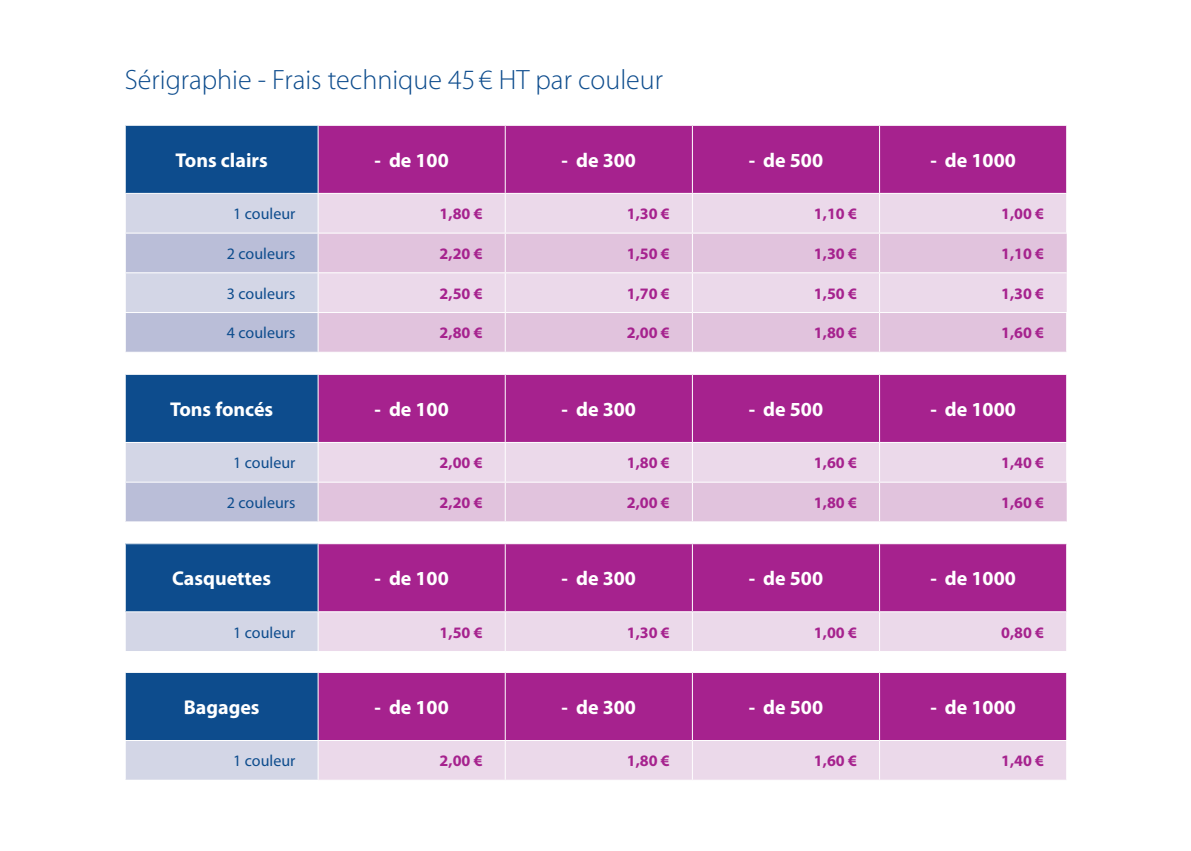
<style>
.page{position:relative;width:1191px;height:851px;background:#fff}
.page>*{position:absolute;margin:0;border:0;box-sizing:border-box;transform-origin:0 0}
.t1{font:300 28px "Myriad Pro";color:#0d4c8d}
.t2{font:700 20px "Myriad Pro";color:#fff}
.t3{font:700 16px "Myriad Pro";color:#a6228e}
.t4{font:16px "Myriad Pro";color:#0d4c8d}
</style>
<div class="page">
<div style="left:125px;top:125px;width:193px;height:68px;background:#0d4c8d"></div>
<div style="left:318px;top:126px;width:748px;height:67px;background:#a6228e"></div>
<div style="left:318px;top:194px;width:748px;height:38px;background:#ebd9ea"></div>
<svg style="left:126px;top:194px;width:191px;height:157px;background:#c6cadf"></svg>
<svg style="left:318px;top:233px;width:748px;height:118px;background:#e4cae1"></svg>
<hr style="left:125px;top:125px;width:193px;height:1px;background:#fff">
<hr style="left:125px;top:126px;width:1px;height:67px;background:#fff">
<hr style="left:505px;top:194px;width:1px;height:38px;background:#fff">
<hr style="left:692px;top:194px;width:1px;height:38px;background:#fff">
<hr style="left:879px;top:194px;width:1px;height:38px;background:#fff">
<hr style="left:125px;top:232px;width:193px;height:1px;background:#fff">
<hr style="left:505px;top:233px;width:1px;height:39px;background:#fff">
<hr style="left:692px;top:233px;width:1px;height:39px;background:#fff">
<hr style="left:879px;top:233px;width:1px;height:39px;background:#fff">
<hr style="left:125px;top:272px;width:193px;height:1px;background:#fff">
<hr style="left:318px;top:272px;width:187px;height:1px;background:#fff">
<hr style="left:505px;top:272px;width:187px;height:1px;background:#fff">
<hr style="left:505px;top:273px;width:1px;height:39px;background:#fff">
<hr style="left:692px;top:272px;width:187px;height:1px;background:#fff">
<hr style="left:692px;top:273px;width:1px;height:39px;background:#fff">
<hr style="left:879px;top:272px;width:187px;height:1px;background:#fff">
<hr style="left:879px;top:273px;width:1px;height:39px;background:#fff">
<hr style="left:125px;top:312px;width:193px;height:1px;background:#fff">
<hr style="left:318px;top:312px;width:187px;height:1px;background:#fff">
<hr style="left:505px;top:312px;width:187px;height:1px;background:#fff">
<hr style="left:505px;top:313px;width:1px;height:38px;background:#fff">
<hr style="left:692px;top:312px;width:187px;height:1px;background:#fff">
<hr style="left:692px;top:313px;width:1px;height:38px;background:#fff">
<hr style="left:879px;top:312px;width:188px;height:1px;background:#fff">
<hr style="left:879px;top:313px;width:1px;height:38px;background:#fff">
<hr style="left:317px;top:126px;width:1px;height:67px;background:#fff">
<hr style="left:505px;top:126px;width:1px;height:67px;background:#fff">
<hr style="left:692px;top:126px;width:1px;height:67px;background:#fff">
<hr style="left:879px;top:126px;width:1px;height:67px;background:#fff">
<div style="left:125px;top:374px;width:193px;height:68px;background:#0d4c8d"></div>
<div style="left:318px;top:375px;width:748px;height:67px;background:#a6228e"></div>
<div style="left:125px;top:442px;width:193px;height:40px;background:#d3d6e6"></div>
<div style="left:125px;top:482px;width:193px;height:40px;background:#babed8"></div>
<svg style="left:318px;top:443px;width:748px;height:78px;background:#e6cee3"></svg>
<hr style="left:125px;top:374px;width:193px;height:1px;background:#fff">
<hr style="left:125px;top:375px;width:1px;height:67px;background:#fff">
<hr style="left:125px;top:442px;width:193px;height:1px;background:#fff">
<hr style="left:125px;top:443px;width:1px;height:38px;background:#fff">
<hr style="left:317px;top:443px;width:1px;height:38px;background:#fff">
<hr style="left:505px;top:443px;width:1px;height:38px;background:#fff">
<hr style="left:692px;top:443px;width:1px;height:38px;background:#fff">
<hr style="left:879px;top:443px;width:1px;height:38px;background:#fff">
<hr style="left:125px;top:481px;width:193px;height:1px;background:#fff">
<hr style="left:125px;top:482px;width:1px;height:39px;background:#fff">
<hr style="left:318px;top:481px;width:187px;height:1px;background:#fff">
<hr style="left:317px;top:482px;width:1px;height:39px;background:#fff">
<hr style="left:505px;top:481px;width:187px;height:1px;background:#fff">
<hr style="left:505px;top:482px;width:1px;height:39px;background:#fff">
<hr style="left:692px;top:481px;width:187px;height:1px;background:#fff">
<hr style="left:692px;top:482px;width:1px;height:39px;background:#fff">
<hr style="left:879px;top:481px;width:188px;height:1px;background:#fff">
<hr style="left:879px;top:482px;width:1px;height:39px;background:#fff">
<hr style="left:125px;top:521px;width:193px;height:1px;background:#fff">
<hr style="left:317px;top:375px;width:1px;height:67px;background:#fff">
<hr style="left:505px;top:375px;width:1px;height:67px;background:#fff">
<hr style="left:692px;top:375px;width:1px;height:67px;background:#fff">
<hr style="left:879px;top:375px;width:1px;height:67px;background:#fff">
<div style="left:125px;top:543px;width:193px;height:68px;background:#0d4c8d"></div>
<div style="left:318px;top:544px;width:748px;height:67px;background:#a6228e"></div>
<div style="left:125px;top:611px;width:193px;height:40px;background:#d3d6e6"></div>
<div style="left:318px;top:612px;width:748px;height:39px;background:#ebd9ea"></div>
<hr style="left:125px;top:543px;width:193px;height:1px;background:#fff">
<hr style="left:125px;top:544px;width:1px;height:67px;background:#fff">
<hr style="left:125px;top:611px;width:193px;height:1px;background:#fff">
<hr style="left:125px;top:612px;width:1px;height:39px;background:#fff">
<hr style="left:317px;top:612px;width:1px;height:39px;background:#fff">
<hr style="left:505px;top:612px;width:1px;height:39px;background:#fff">
<hr style="left:692px;top:612px;width:1px;height:39px;background:#fff">
<hr style="left:879px;top:612px;width:1px;height:39px;background:#fff">
<hr style="left:317px;top:544px;width:1px;height:67px;background:#fff">
<hr style="left:505px;top:544px;width:1px;height:67px;background:#fff">
<hr style="left:692px;top:544px;width:1px;height:67px;background:#fff">
<hr style="left:879px;top:544px;width:1px;height:67px;background:#fff">
<div style="left:125px;top:672px;width:193px;height:68px;background:#0d4c8d"></div>
<div style="left:318px;top:672px;width:748px;height:67px;background:#a6228e"></div>
<div style="left:125px;top:740px;width:193px;height:40px;background:#d3d6e6"></div>
<div style="left:318px;top:741px;width:748px;height:38px;background:#ebd9ea"></div>
<hr style="left:125px;top:672px;width:1px;height:67px;background:#fff">
<hr style="left:125px;top:739px;width:193px;height:1px;background:#fff">
<hr style="left:125px;top:740px;width:1px;height:39px;background:#fff">
<hr style="left:317px;top:740px;width:1px;height:39px;background:#fff">
<hr style="left:505px;top:740px;width:1px;height:39px;background:#fff">
<hr style="left:692px;top:740px;width:1px;height:39px;background:#fff">
<hr style="left:879px;top:740px;width:1px;height:39px;background:#fff">
<hr style="left:125px;top:779px;width:193px;height:1px;background:#fff">
<hr style="left:317px;top:672px;width:1px;height:67px;background:#fff">
<hr style="left:505px;top:672px;width:1px;height:67px;background:#fff">
<hr style="left:692px;top:672px;width:1px;height:67px;background:#fff">
<hr style="left:879px;top:672px;width:1px;height:67px;background:#fff">
<h1 class="t1" style="left:125px;top:63px;width:540px">Sérigraphie - Frais technique 45 € HT par couleur</h1>
<p class="t2" style="left:176px;top:147px;width:94px">Tons clairs</p>
<p class="t2" style="left:374px;top:147px;width:76px">- de 100</p>
<p class="t2" style="left:561px;top:147px;width:76px">- de 300</p>
<p class="t2" style="left:749px;top:147px;width:76px">- de 500</p>
<p class="t2" style="left:930px;top:147px;width:87px">- de 1000</p>
<p class="t4" style="left:233px;top:204px;width:64px">1 couleur</p>
<p class="t3" style="left:439px;top:203px;width:44px">1,80 €</p>
<p class="t3" style="left:627px;top:203px;width:44px">1,30 €</p>
<p class="t3" style="left:814px;top:203px;width:44px">1,10 €</p>
<p class="t3" style="left:1001px;top:203px;width:44px">1,00 €</p>
<p class="t4" style="left:227px;top:244px;width:70px">2 couleurs</p>
<p class="t3" style="left:439px;top:243px;width:44px">2,20 €</p>
<p class="t3" style="left:627px;top:243px;width:44px">1,50 €</p>
<p class="t3" style="left:814px;top:243px;width:44px">1,30 €</p>
<p class="t3" style="left:1001px;top:243px;width:44px">1,10 €</p>
<p class="t4" style="left:227px;top:283px;width:70px">3 couleurs</p>
<p class="t3" style="left:439px;top:283px;width:44px">2,50 €</p>
<p class="t3" style="left:627px;top:283px;width:44px">1,70 €</p>
<p class="t3" style="left:814px;top:283px;width:44px">1,50 €</p>
<p class="t3" style="left:1001px;top:283px;width:44px">1,30 €</p>
<p class="t4" style="left:227px;top:323px;width:70px">4 couleurs</p>
<p class="t3" style="left:439px;top:322px;width:44px">2,80 €</p>
<p class="t3" style="left:627px;top:322px;width:44px">2,00 €</p>
<p class="t3" style="left:814px;top:322px;width:44px">1,80 €</p>
<p class="t3" style="left:1001px;top:322px;width:44px">1,60 €</p>
<p class="t2" style="left:170px;top:396px;width:105px">Tons foncés</p>
<p class="t2" style="left:374px;top:396px;width:76px">- de 100</p>
<p class="t2" style="left:561px;top:396px;width:76px">- de 300</p>
<p class="t2" style="left:749px;top:396px;width:76px">- de 500</p>
<p class="t2" style="left:930px;top:396px;width:87px">- de 1000</p>
<p class="t4" style="left:233px;top:453px;width:64px">1 couleur</p>
<p class="t3" style="left:439px;top:452px;width:44px">2,00 €</p>
<p class="t3" style="left:627px;top:452px;width:44px">1,80 €</p>
<p class="t3" style="left:814px;top:452px;width:44px">1,60 €</p>
<p class="t3" style="left:1001px;top:452px;width:44px">1,40 €</p>
<p class="t4" style="left:227px;top:492px;width:70px">2 couleurs</p>
<p class="t3" style="left:439px;top:492px;width:44px">2,20 €</p>
<p class="t3" style="left:627px;top:492px;width:44px">2,00 €</p>
<p class="t3" style="left:814px;top:492px;width:44px">1,80 €</p>
<p class="t3" style="left:1001px;top:492px;width:44px">1,60 €</p>
<p class="t2" style="left:172px;top:565px;width:100px">Casquettes</p>
<p class="t2" style="left:374px;top:565px;width:76px">- de 100</p>
<p class="t2" style="left:561px;top:565px;width:76px">- de 300</p>
<p class="t2" style="left:749px;top:565px;width:76px">- de 500</p>
<p class="t2" style="left:930px;top:565px;width:87px">- de 1000</p>
<p class="t4" style="left:233px;top:622px;width:64px">1 couleur</p>
<p class="t3" style="left:439px;top:621px;width:44px">1,50 €</p>
<p class="t3" style="left:627px;top:621px;width:44px">1,30 €</p>
<p class="t3" style="left:814px;top:621px;width:44px">1,00 €</p>
<p class="t3" style="left:1001px;top:621px;width:44px">0,80 €</p>
<p class="t2" style="left:184px;top:694px;width:77px">Bagages</p>
<p class="t2" style="left:374px;top:694px;width:76px">- de 100</p>
<p class="t2" style="left:561px;top:694px;width:76px">- de 300</p>
<p class="t2" style="left:749px;top:694px;width:76px">- de 500</p>
<p class="t2" style="left:930px;top:694px;width:87px">- de 1000</p>
<p class="t4" style="left:233px;top:751px;width:64px">1 couleur</p>
<p class="t3" style="left:439px;top:750px;width:44px">2,00 €</p>
<p class="t3" style="left:627px;top:750px;width:44px">1,80 €</p>
<p class="t3" style="left:814px;top:750px;width:44px">1,60 €</p>
<p class="t3" style="left:1001px;top:750px;width:44px">1,40 €</p>
</div>
